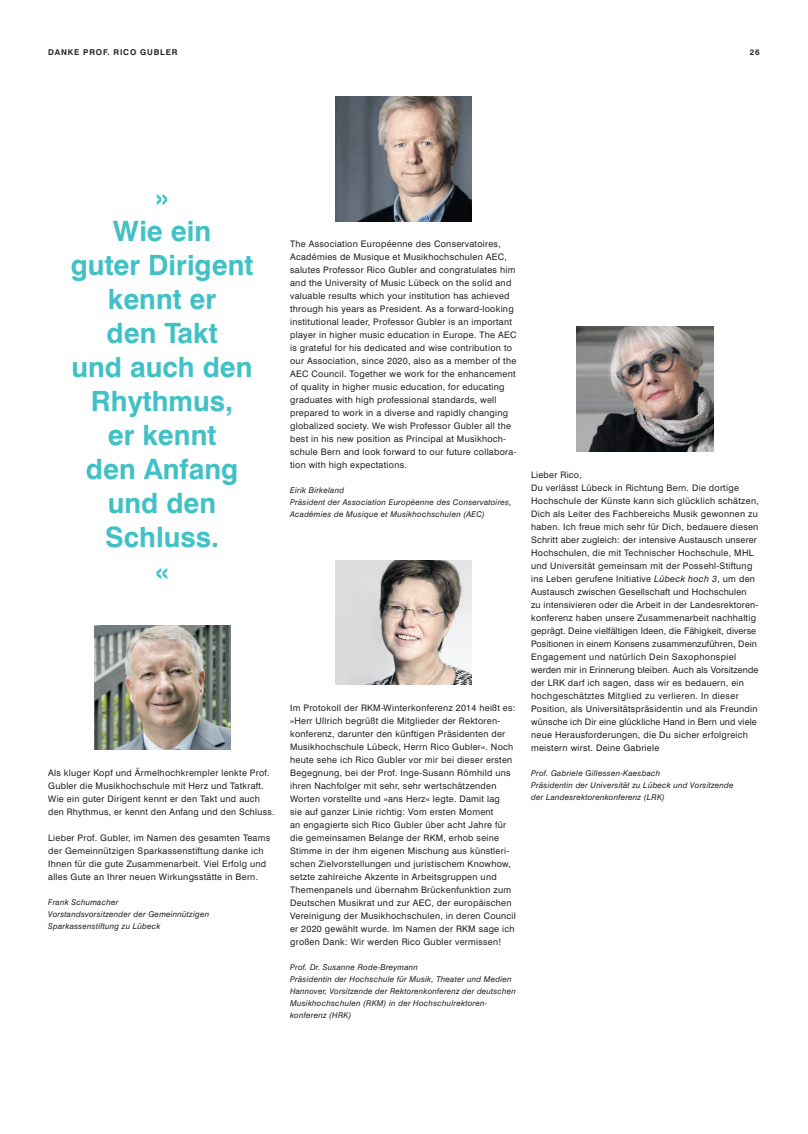
<style>
.page{position:relative;width:808px;height:1134px;background:#fff}
.page>*{position:absolute;margin:0;border:0;box-sizing:border-box;transform-origin:0 0}
.t1{font:700 28px/34px "Swiss 721 BT";color:#41c1c6;text-align:center}
.t2{font:9px/13px "Swiss 721 BT";letter-spacing:.03em;color:#231f20}
.t3{font:italic 8px/12px "Swiss 721 BT";letter-spacing:.03em;color:#231f20}
.t4{font:700 8px "Swiss 721 BT";letter-spacing:.1em;color:#231f20}
.s1{font-style:italic}
</style>
<div class="page">
<img style="left:335px;top:96px;width:136px;height:125px">
<img style="left:335px;top:560px;width:136px;height:125px">
<img style="left:94px;top:625px;width:136px;height:125px">
<img style="left:577px;top:327px;width:136px;height:125px">
<p class="t4" style="left:48px;top:47px;width:131px">DANKE PROF. RICO GUBLER</p>
<p class="t4" style="left:750px;top:47px;width:11px">26</p>
<h1 class="t1" style="left:71px;top:180px;width:184px">»<br>Wie ein<br>guter Dirigent kennt er<br>den Takt<br>und auch den<br>Rhythmus,<br>er kennt<br>den Anfang und den<br>Schluss.<br>«</h1>
<p class="t2" style="left:48px;top:766px;width:228px">Als kluger Kopf und Ärmelhochkrempler lenkte Prof.<br>Gubler die Musikhochschule mit Herz und Tatkraft.<br>Wie ein guter Dirigent kennt er den Takt und auch den Rhythmus, er kennt den Anfang und den Schluss.</p>
<p class="t2" style="left:48px;top:831px;width:223px">Lieber Prof. Gubler, im Namen des gesamten Teams der Gemeinnützigen Sparkassenstiftung danke ich Ihnen für die gute Zusammenarbeit. Viel Erfolg und alles Gute an Ihrer neuen Wirkungsstätte in Bern.</p>
<p class="t3" style="left:48px;top:896px;width:163px">Frank Schumacher<br>Vorstandsvorsitzender der Gemeinnützigen<br>Sparkassenstiftung zu Lübeck</p>
<p class="t2" style="left:290px;top:237px;width:228px">The Association Européenne des Conservatoires, Académies de Musique et Musikhochschulen AEC, salutes Professor Rico Gubler and congratulates him and the University of Music Lübeck on the solid and valuable results which your institution has achieved through his years as President. As a forward-looking institutional leader, Professor Gubler is an important player in higher music education in Europe. The AEC is grateful for his dedicated and wise contribution to our Association, since 2020, also as a member of the AEC Council. Together we work for the enhancement of quality in higher music education, for educating graduates with high professional standards, well prepared to work in a diverse and rapidly changing globalized society. We wish Professor Gubler all the best in his new position as Principal at Musikhoch&shy;schule Bern and look forward to our future collabora&shy;tion with high expectations.</p>
<p class="t3" style="left:290px;top:484px;width:223px">Eirik Birkeland<br>Präsident der Association Européenne des Conservatoires,<br>Académies de Musique et Musikhochschulen (AEC)</p>
<p class="t2" style="left:290px;top:701px;width:227px">Im Protokoll der RKM-Winterkonferenz 2014 heißt es: »Herr Ullrich begrüßt die Mitglieder der Rektoren&shy;konferenz, darunter den künftigen Präsidenten der Musikhochschule Lübeck, Herrn Rico Gubler«. Noch heute sehe ich Rico Gubler vor mir bei dieser ersten Begegnung, bei der Prof. Inge-Susann Römhild uns ihren Nachfolger mit sehr, sehr wertschätzenden Worten vorstellte und »ans Herz« legte. Damit lag<br>sie auf ganzer Linie richtig: Vom ersten Moment<br>an engagierte sich Rico Gubler über acht Jahre für die gemeinsamen Belange der RKM, erhob seine Stimme in der ihm eigenen Mischung aus künstleri&shy;schen Zielvorstellungen und juristischem Knowhow, setzte zahlreiche Akzente in Arbeitsgruppen und Themenpanels und übernahm Brückenfunktion zum Deutschen Musikrat und zur AEC, der europäischen Vereinigung der Musikhochschulen, in deren Council er 2020 gewählt wurde. Im Namen der RKM sage ich großen Dank: Wir werden Rico Gubler vermissen!</p>
<p class="t3" style="left:290px;top:961px;width:227px">Prof. Dr. Susanne Rode-Breymann<br>Präsidentin der Hochschule für Musik, Theater und Medien Hannover, Vorsitzende der Rektorenkonferenz der deutschen Musikhochschulen (RKM) in der Hochschulrektoren&shy;konferenz (HRK)</p>
<p class="t2" style="left:531px;top:468px;width:229px">Lieber Rico,<br>Du verlässt Lübeck in Richtung Bern. Die dortige Hochschule der Künste kann sich glücklich schätzen, Dich als Leiter des Fachbereichs Musik gewonnen zu haben. Ich freue mich sehr für Dich, bedauere diesen Schritt aber zugleich: der intensive Austausch unserer Hochschulen, die mit Technischer Hochschule, MHL und Universität gemeinsam mit der Possehl-Stiftung ins Leben gerufene Initiative <span class="s1">Lübeck hoch 3</span>, um den Austausch zwischen Gesellschaft und Hochschulen<br>zu intensivieren oder die Arbeit in der Landesrektoren&shy;konferenz haben unsere Zusammenarbeit nachhaltig geprägt. Deine vielfältigen Ideen, die Fähigkeit, diverse Positionen in einem Konsens zusammenzuführen, Dein Engagement und natürlich Dein Saxophonspiel werden mir in Erinnerung bleiben. Auch als Vorsitzende der LRK darf ich sagen, dass wir es bedauern, ein hochgeschätztes Mitglied zu verlieren. In dieser Position, als Universitätspräsidentin und als Freundin wünsche ich Dir eine glückliche Hand in Bern und viele neue Herausforderungen, die Du sicher erfolgreich meistern wirst. Deine Gabriele</p>
<p class="t3" style="left:531px;top:767px;width:204px">Prof. Gabriele Gillessen-Kaesbach<br>Präsidentin der Universität zu Lübeck und Vorsitzende der Landesrektorenkonferenz (LRK)</p>
</div>
